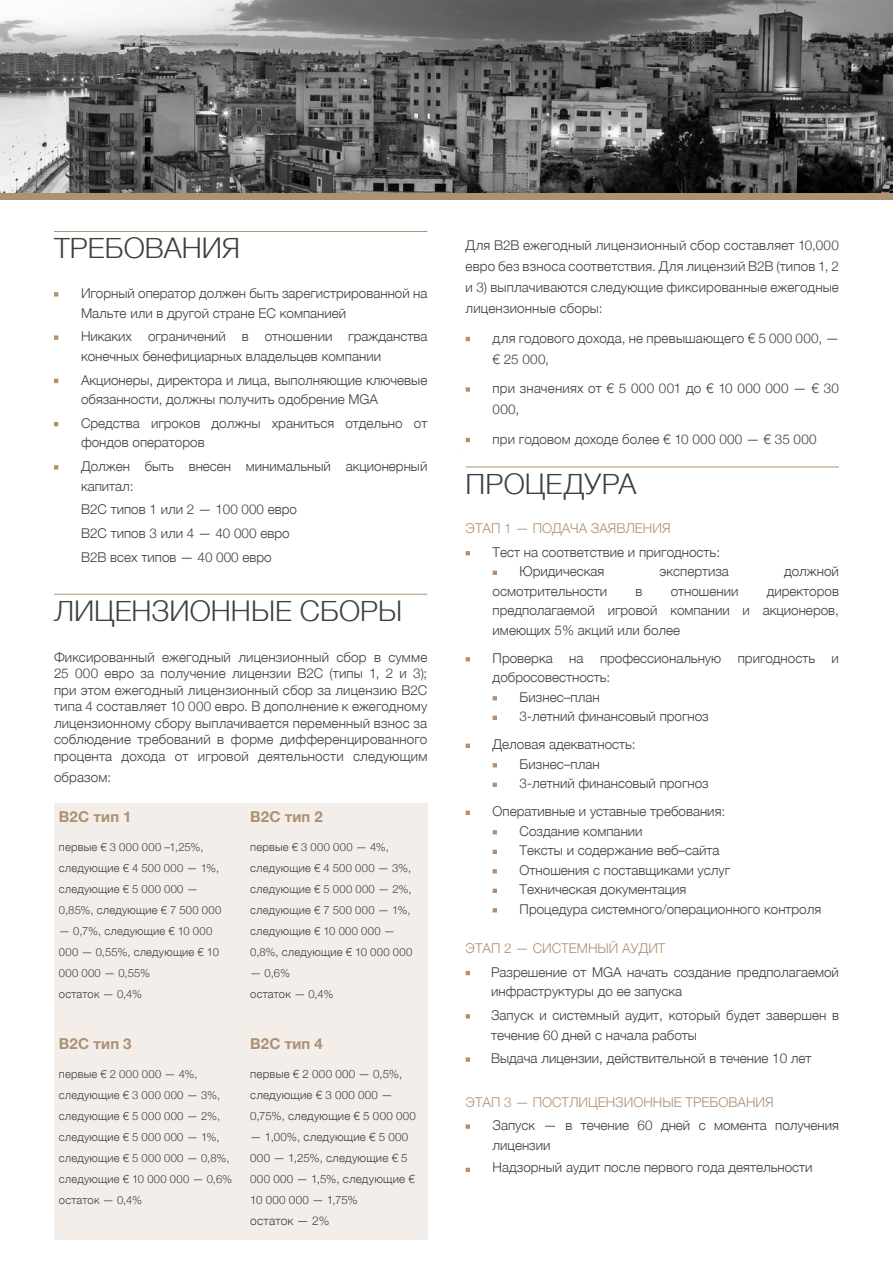
<style>
.page{position:relative;width:893px;height:1263px;background:#fff}
.page>*{position:absolute;margin:0;border:0;box-sizing:border-box;transform-origin:0 0}
.t1{font:300 28.5px "Helvetica";color:#3f3f3f}
.t2{font:700 15px "Helvetica Neue";letter-spacing:.015em;color:#ae9073}
.t3{font:300 13.5px/19.5px "Helvetica Neue";color:#3f3f3f}
.t4{font:300 13.5px "Helvetica Neue";color:#ae9073}
.t5{font:300 12px "Helvetica Neue";letter-spacing:.015em;color:#3f3f3f}
.t6{font:300 11.55px/21px "Helvetica Neue";letter-spacing:.02em;color:#3f3f3f}
.t7{font:300 11.25px/21px "Helvetica Neue";letter-spacing:.02em;color:#3f3f3f}
</style>
<div class="page">
<svg style="left:54px;top:292px;width:5px;height:5px"></svg>
<svg style="left:54px;top:335px;width:5px;height:5px"></svg>
<svg style="left:54px;top:378px;width:5px;height:5px"></svg>
<svg style="left:54px;top:422px;width:5px;height:5px"></svg>
<svg style="left:54px;top:465px;width:5px;height:5px"></svg>
<svg style="left:465px;top:336px;width:5px;height:6px"></svg>
<svg style="left:465px;top:387px;width:5px;height:5px"></svg>
<svg style="left:465px;top:437px;width:5px;height:6px"></svg>
<svg style="left:465px;top:551px;width:5px;height:5px"></svg>
<svg style="left:492px;top:570px;width:5px;height:5px"></svg>
<svg style="left:465px;top:657px;width:5px;height:5px"></svg>
<svg style="left:492px;top:696px;width:5px;height:5px"></svg>
<svg style="left:492px;top:715px;width:5px;height:5px"></svg>
<svg style="left:465px;top:743px;width:5px;height:5px"></svg>
<svg style="left:492px;top:763px;width:5px;height:5px"></svg>
<svg style="left:492px;top:782px;width:5px;height:5px"></svg>
<svg style="left:465px;top:810px;width:5px;height:5px"></svg>
<svg style="left:492px;top:830px;width:5px;height:5px"></svg>
<svg style="left:492px;top:849px;width:5px;height:5px"></svg>
<svg style="left:492px;top:869px;width:5px;height:5px"></svg>
<svg style="left:492px;top:888px;width:5px;height:5px"></svg>
<svg style="left:492px;top:908px;width:5px;height:5px"></svg>
<svg style="left:465px;top:970px;width:5px;height:6px"></svg>
<svg style="left:465px;top:1014px;width:5px;height:5px"></svg>
<svg style="left:465px;top:1057px;width:5px;height:5px"></svg>
<svg style="left:465px;top:1124px;width:5px;height:5px"></svg>
<svg style="left:465px;top:1167px;width:5px;height:5px"></svg>
<svg style="left:0;top:192px;width:893px;height:7px;fill:#ae9073"></svg>
<hr style="left:54px;top:231px;width:373px;height:1px;background:#ae9073">
<hr style="left:466px;top:467px;width:373px;height:1px;background:#ae9073">
<hr style="left:54px;top:594px;width:373px;height:1px;background:#ae9073">
<img style="left:0;top:0;width:893px;height:192px">
<div style="left:54px;top:803px;width:373px;height:436px;background:#f3eeea"></div>
<p class="t1" style="left:54px;top:223px;width:188px">ТРЕБОВАНИЯ</p>
<p class="t3" style="left:81px;top:282px;width:348px">Игорный оператор должен быть зарегистрированной на<br>Мальте или в другой стране ЕС компанией</p>
<p class="t3" style="left:81px;top:326px;width:348px">Никаких ограничений в отношении гражданства конечных бенефициарных владельцев компании</p>
<p class="t3" style="left:81px;top:369px;width:348px">Акционеры, директора и лица, выполняющие ключевые обязанности, должны получить одобрение MGA</p>
<p class="t3" style="left:81px;top:412px;width:348px">Средства игроков должны храниться отдельно от фондов операторов</p>
<p class="t3" style="left:81px;top:455px;width:348px">Должен быть внесен минимальный акционерный капитал:</p>
<p class="t3" style="left:81px;top:499px;width:218px">B2C типов 1 или 2 — 100 000 евро</p>
<p class="t3" style="left:81px;top:522px;width:210px">B2C типов 3 или 4 — 40 000 евро</p>
<p class="t3" style="left:81px;top:546px;width:192px">B2B всех типов — 40 000 евро</p>
<p class="t1" style="left:54px;top:587px;width:350px">ЛИЦЕНЗИОННЫЕ СБОРЫ</p>
<p class="t3" style="left:54px;top:648px;width:375px;line-height:16.5px;text-align:justify">Фиксированный ежегодный лицензионный сбор в сумме 25 000 евро за получение лицензии B2C (типы 1, 2 и 3); при этом ежегодный лицензионный сбор за лицензию B2C типа 4 составляет 10 000 евро. В дополнение к ежегодному лицензионному сбору выплачивается переменный взнос за соблюдение требований в форме дифференцированного процента дохода от игровой деятельности следующим</p>
<p class="t3" style="left:54px;top:766px;width:59px">образом:</p>
<p class="t2" style="left:59px;top:804px;width:74px">B2C тип 1</p>
<p class="t7" style="left:59px;top:836px;width:164px">первые € 3 000 000 –1,25%, следующие € 4 500 000 — 1%, следующие € 5 000 000 —<br>0,85%, следующие € 7 500 000</p>
<p class="t7" style="left:59px;top:920px;width:162px">— 0,7%, следующие € 10 000<br>000 — 0,55%, следующие € 10<br>000 000 — 0,55%</p>
<p class="t7" style="left:59px;top:983px;width:85px">остаток — 0,4%</p>
<p class="t2" style="left:59px;top:1031px;width:74px">B2C тип 3</p>
<p class="t7" style="left:59px;top:1063px;width:175px">первые € 2 000 000 — 4%, следующие € 3 000 000 — 3%, следующие € 5 000 000 — 2%, следующие € 5 000 000 — 1%, следующие € 5 000 000 — 0,8%, следующие € 10 000 000 — 0,6%</p>
<p class="t7" style="left:59px;top:1189px;width:85px">остаток — 0,4%</p>
<p class="t2" style="left:250px;top:804px;width:74px">B2C тип 2</p>
<p class="t7" style="left:250px;top:836px;width:164px">первые € 3 000 000 — 4%, следующие € 4 500 000 — 3%, следующие € 5 000 000 — 2%, следующие € 7 500 000 — 1%, следующие € 10 000 000 —<br>0,8%, следующие € 10 000 000</p>
<p class="t7" style="left:250px;top:962px;width:41px">— 0,6%</p>
<p class="t7" style="left:250px;top:983px;width:85px">остаток — 0,4%</p>
<p class="t2" style="left:250px;top:1031px;width:74px">B2C тип 4</p>
<p class="t6" style="left:250px;top:1063px;width:167px">первые € 2 000 000 — 0,5%, следующие € 3 000 000 —<br>0,75%, следующие € 5 000 000</p>
<p class="t6" style="left:250px;top:1126px;width:166px">— 1,00%, следующие € 5 000<br>000 — 1,25%, следующие € 5<br>000 000 — 1,5%, следующие €<br>10 000 000 — 1,75%</p>
<p class="t5" style="left:250px;top:1211px;width:81px">остаток — 2%</p>
<p class="t3" style="left:466px;top:234px;width:375px;line-height:21px;text-align:justify">Для B2B ежегодный лицензионный сбор составляет 10,000 евро без взноса соответствия. Для лицензий B2B (типов 1, 2 и 3) выплачиваются следующие фиксированные ежегодные лицензионные сборы:</p>
<p class="t3" style="left:493px;top:326px;width:348px;line-height:21px">для годового дохода, не превышающего € 5 000 000, — € 25 000,</p>
<p class="t3" style="left:493px;top:377px;width:348px;line-height:21px">при значениях от € 5 000 001 до € 10 000 000 — € 30<br>000,</p>
<p class="t3" style="left:493px;top:428px;width:326px">при годовом доходе более € 10 000 000 — € 35 000</p>
<p class="t1" style="left:466px;top:460px;width:172px">ПРОЦЕДУРА</p>
<p class="t4" style="left:466px;top:517px;width:206px">ЭТАП 1 — ПОДАЧА ЗАЯВЛЕНИЯ</p>
<p class="t3" style="left:493px;top:541px;width:229px">Тест на соответствие и пригодность:</p>
<p class="t3" style="left:520px;top:561px;width:86px">Юридическая</p>
<p class="t3" style="left:659px;top:561px;width:71px">экспертиза</p>
<p class="t3" style="left:784px;top:561px;width:56px">должной</p>
<p class="t3" style="left:493px;top:580px;width:116px">осмотрительности</p>
<p class="t3" style="left:635px;top:580px;width:8px">в</p>
<p class="t3" style="left:671px;top:580px;width:69px">отношении</p>
<p class="t3" style="left:493px;top:580px;width:348px;text-align:justify;text-indent:274px">директоров предполагаемой игровой компании и акционеров, имеющих 5% акций или более</p>
<p class="t3" style="left:493px;top:647px;width:348px">Проверка на профессиональную пригодность и добросовестность:</p>
<p class="t3" style="left:520px;top:686px;width:81px">Бизнес–план</p>
<p class="t3" style="left:520px;top:706px;width:191px">3-летний финансовый прогноз</p>
<p class="t3" style="left:493px;top:734px;width:145px">Деловая адекватность:</p>
<p class="t3" style="left:520px;top:753px;width:81px">Бизнес–план</p>
<p class="t3" style="left:520px;top:773px;width:191px">3-летний финансовый прогноз</p>
<p class="t3" style="left:493px;top:801px;width:234px">Оперативные и уставные требования:</p>
<p class="t3" style="left:520px;top:820px;width:124px">Создание компании</p>
<p class="t3" style="left:520px;top:840px;width:201px">Тексты и содержание веб–сайта</p>
<p class="t3" style="left:520px;top:859px;width:212px">Отношения с поставщиками услуг</p>
<p class="t3" style="left:520px;top:879px;width:168px">Техническая документация</p>
<p class="t3" style="left:520px;top:898px;width:303px">Процедура системного/операционного контроля</p>
<p class="t4" style="left:466px;top:937px;width:201px">ЭТАП 2 — СИСТЕМНЫЙ АУДИТ</p>
<p class="t3" style="left:491px;top:961px;width:349px">Разрешение от MGA начать создание предполагаемой инфраструктуры до ее запуска</p>
<p class="t3" style="left:491px;top:1004px;width:349px">Запуск и системный аудит, который будет завершен в течение 60 дней с начала работы</p>
<p class="t3" style="left:491px;top:1048px;width:322px">Выдача лицензии, действительной в течение 10 лет</p>
<p class="t4" style="left:466px;top:1091px;width:310px">ЭТАП 3 — ПОСТЛИЦЕНЗИОННЫЕ ТРЕБОВАНИЯ</p>
<p class="t3" style="left:493px;top:1115px;width:348px">Запуск — в течение 60 дней с момента получения лицензии</p>
<p class="t3" style="left:493px;top:1156px;width:321px">Надзорный аудит после первого года деятельности</p>
</div>
